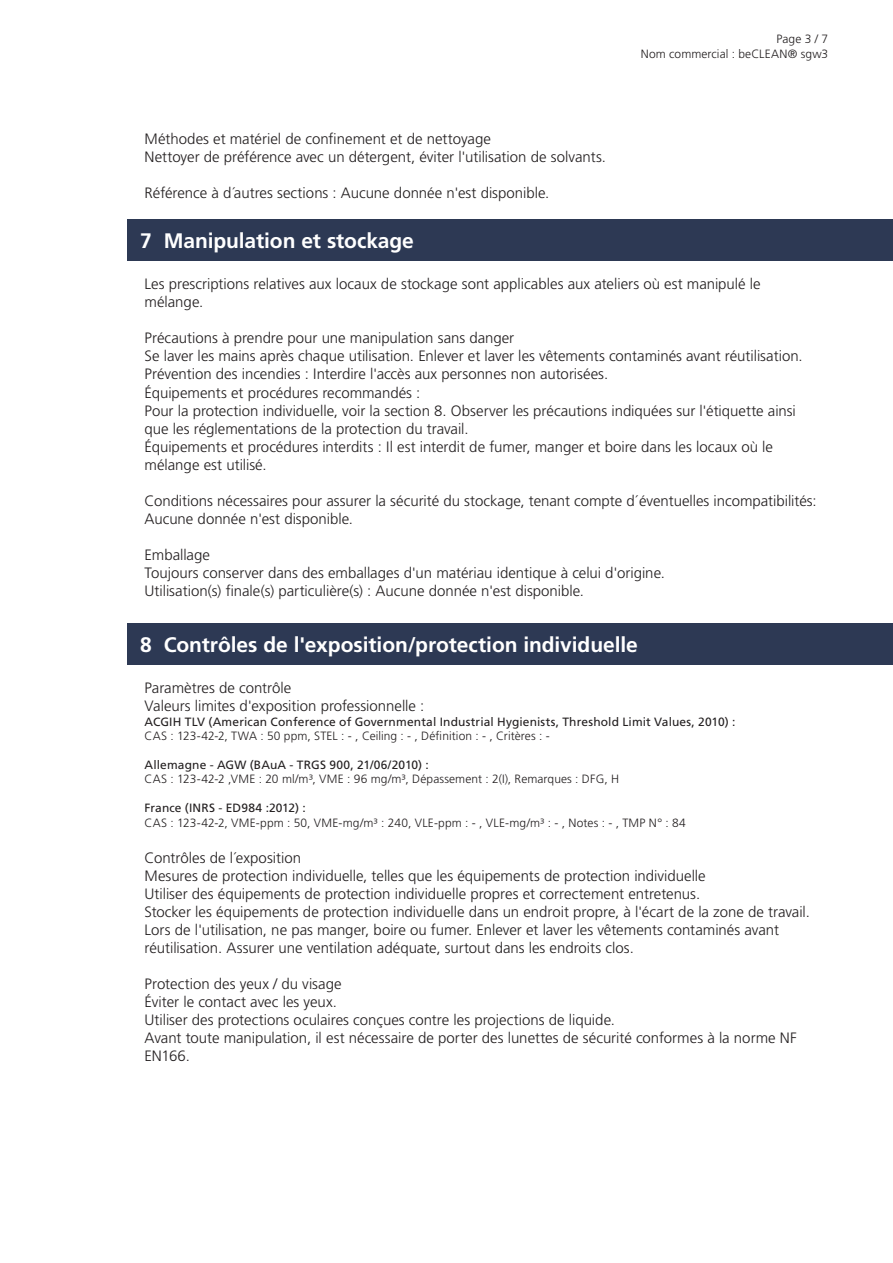
<style>
.page{position:relative;width:893px;height:1263px;background:#fff}
.page>*{position:absolute;margin:0;border:0;box-sizing:border-box;transform-origin:0 0}
.t1{font:700 21px "Frutiger";letter-spacing:-.005em;color:#fff}
.t2{font:300 15px/18px "Frutiger";color:#231f20}
.t3{font:300 12px/14.4px "Frutiger";letter-spacing:.01em;color:#231f20;text-align:right}
.t4{font:12px "Frutiger";letter-spacing:.01em;color:#231f20}
</style>
<div class="page">
<div style="left:128px;top:219px;width:765px;height:42px;background:#2d3954"></div>
<div style="left:128px;top:623px;width:765px;height:42px;background:#2d3954"></div>
<p class="t3" style="left:641px;top:32px;width:189px">Page 3 / 7<br>Nom commercial : beCLEAN® sgw3</p>
<p class="t2" style="left:145px;top:129px;width:463px">Méthodes et matériel de confinement et de nettoyage<br>Nettoyer de préférence avec un détergent, éviter l'utilisation de solvants.</p>
<p class="t2" style="left:145px;top:183px;width:406px">Référence à d´autres sections : Aucune donnée n'est disponible.</p>
<h1 class="t1" style="left:140px;top:228px;width:275px">7 Manipulation et stockage</h1>
<p class="t2" style="left:145px;top:275px;width:618px">Les prescriptions relatives aux locaux de stockage sont applicables aux ateliers où est manipulé le mélange.</p>
<p class="t2" style="left:145px;top:329px;width:660px">Précautions à prendre pour une manipulation sans danger<br>Se laver les mains après chaque utilisation. Enlever et laver les vêtements contaminés avant réutilisation.<br>Prévention des incendies : Interdire l'accès aux personnes non autorisées.<br>Équipements et procédures recommandés :<br>Pour la protection individuelle, voir la section 8. Observer les précautions indiquées sur l'étiquette ainsi que les réglementations de la protection du travail.<br>Équipements et procédures interdits : Il est interdit de fumer, manger et boire dans les locaux où le mélange est utilisé.</p>
<p class="t2" style="left:145px;top:491px;width:674px">Conditions nécessaires pour assurer la sécurité du stockage, tenant compte d´éventuelles incompatibilités:<br>Aucune donnée n'est disponible.</p>
<p class="t2" style="left:145px;top:545px;width:522px">Emballage<br>Toujours conserver dans des emballages d'un matériau identique à celui d'origine.<br>Utilisation(s) finale(s) particulière(s) : Aucune donnée n'est disponible.</p>
<h1 class="t1" style="left:140px;top:632px;width:499px">8 Contrôles de l'exposition/protection individuelle</h1>
<p class="t2" style="left:145px;top:679px;width:281px">Paramètres de contrôle<br>Valeurs limites d'exposition professionnelle :</p>
<p class="t4" style="left:145px;top:715px;width:592px">ACGIH TLV (American Conference of Governmental Industrial Hygienists, Threshold Limit Values, 2010) :</p>
<p class="t3" style="left:145px;top:729px;width:407px">CAS : 123-42-2, TWA : 50 ppm, STEL : - , Ceiling : - , Définition : - , Critères : -</p>
<p class="t4" style="left:145px;top:758px;width:286px">Allemagne - AGW (BAuA - TRGS 900, 21/06/2010) :</p>
<p class="t3" style="left:145px;top:772px;width:476px">CAS : 123-42-2 ,VME : 20 ml/m³, VME : 96 mg/m³, Dépassement : 2(I), Remarques : DFG, H</p>
<p class="t4" style="left:145px;top:801px;width:163px">France (INRS - ED984 :2012) :</p>
<p class="t3" style="left:145px;top:815px;width:543px">CAS : 123-42-2, VME-ppm : 50, VME-mg/m³ : 240, VLE-ppm : - , VLE-mg/m³ : - , Notes : - , TMP N° : 84</p>
<p class="t2" style="left:145px;top:848px;width:667px">Contrôles de l´exposition<br>Mesures de protection individuelle, telles que les équipements de protection individuelle<br>Utiliser des équipements de protection individuelle propres et correctement entretenus.<br>Stocker les équipements de protection individuelle dans un endroit propre, à l'écart de la zone de travail.<br>Lors de l'utilisation, ne pas manger, boire ou fumer. Enlever et laver les vêtements contaminés avant réutilisation. Assurer une ventilation adéquate, surtout dans les endroits clos.</p>
<p class="t2" style="left:145px;top:974px;width:654px">Protection des yeux / du visage<br>Éviter le contact avec les yeux.<br>Utiliser des protections oculaires conçues contre les projections de liquide.<br>Avant toute manipulation, il est nécessaire de porter des lunettes de sécurité conformes à la norme NF EN166.</p>
</div>
